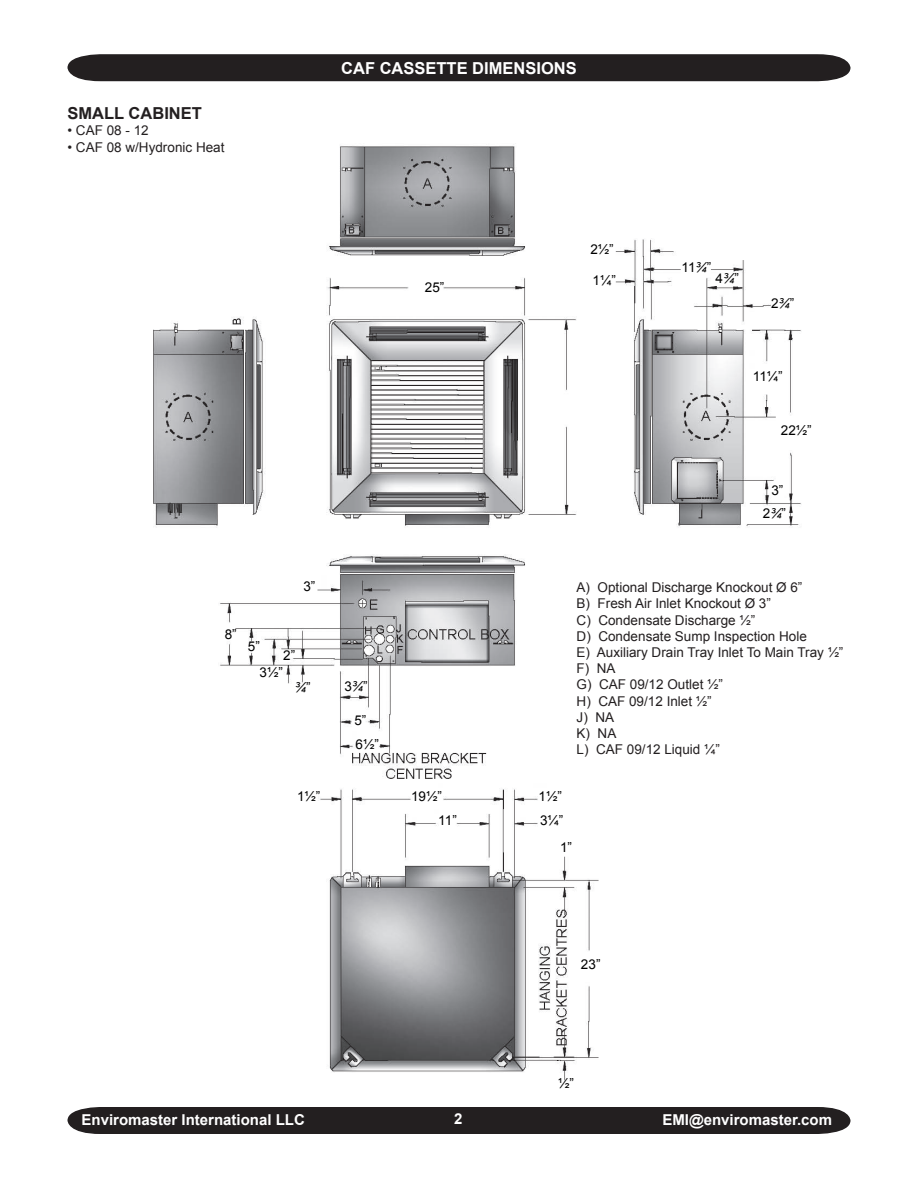
<style>
.page{position:relative;width:918px;height:1188px;background:#fff}
.page>*{position:absolute;margin:0;border:0;box-sizing:border-box;transform-origin:0 0}
.t1{font:700 16.5px "Arial";color:#fff}
.t2{font:700 16.5px "Arial";color:#231f20}
.t3{font:700 15px "Arial";color:#fff}
.t4{font:13.5px/16.2px "Arial";color:#231f20}
.t5{font:13.5px/26.2px "Arial";color:#000}
.t6{font:italic 13.5px "Arial";color:#000}
.s1{font-style:italic}
.s2{font-style:normal}
</style>
<div class="page">
<div style="left:67px;top:1107px;width:784px;height:27px;background:#231f20"></div>
<img style="left:153px;top:146px;width:648px;height:935px">
<svg style="left:67px;top:54px;width:784px;height:28px;background:#2e2a2b"></svg>
<p class="t2" style="left:68px;top:103px;width:136px">small cabinet</p>
<p class="t4" style="left:68px;top:123px;width:83px">• caf 08 - 12</p>
<p class="t4" style="left:68px;top:139px;width:159px">• caf 08 w/Hydronic Heat</p>
<p class="t1" style="left:341px;top:57px;width:237px">CAF cassette dimensions</p>
<p class="t5" style="left:425px;top:274px;width:21px">25”</p>
<p class="t5" style="left:590px;top:236px;width:25px">2½”</p>
<p class="t5" style="left:593px;top:267px;width:25px">1¼”</p>
<p class="t5" style="left:682px;top:254px;width:31px">11<span class="s1">¾</span>”</p>
<p class="t5" style="left:716px;top:265px;width:25px">4<span class="s1">¾</span>”</p>
<p class="t5" style="left:771px;top:290px;width:25px">2<span class="s1">¾</span>”</p>
<p class="t5" style="left:753px;top:363px;width:31px">11¼”</p>
<p class="t5" style="left:781px;top:417px;width:32px">22½”</p>
<p class="t5" style="left:771px;top:478px;width:14px">3”</p>
<p class="t5" style="left:763px;top:500px;width:25px">2<span class="s1">¾</span>”</p>
<p class="t5" style="left:303px;top:574px;width:14px">3”</p>
<p class="t5" style="left:225px;top:621px;width:14px">8”</p>
<p class="t5" style="left:248px;top:633px;width:14px">5”</p>
<p class="t5" style="left:283px;top:643px;width:14px">2”</p>
<p class="t5" style="left:260px;top:659px;width:25px">3½”</p>
<p class="t6" style="left:295px;top:678px;width:17px">¾<span class="s2">”</span></p>
<p class="t5" style="left:344px;top:673px;width:25px">3<span class="s1">¾</span>”</p>
<p class="t5" style="left:354px;top:707px;width:14px">5”</p>
<p class="t5" style="left:356px;top:731px;width:25px">6½”</p>
<p class="t4" style="left:577px;top:580px;width:268px">A) Optional Discharge Knockout Ø 6”<br>B) Fresh Air Inlet Knockout Ø 3”<br>C) Condensate Discharge ½”<br>D) Condensate Sump Inspection Hole<br>E) Auxiliary Drain Tray Inlet To Main Tray ½”<br>F) NA<br>G) CAF 09/12 Outlet ½”<br>H) CAF 09/12 Inlet ½”<br>J) NA<br>K) NA<br>L) CAF 09/12 Liquid ¼”</p>
<p class="t5" style="left:297px;top:783px;width:25px">1½”</p>
<p class="t5" style="left:539px;top:783px;width:25px">1½”</p>
<p class="t5" style="left:438px;top:784px;width:20px;line-height:24.8px;text-indent:-27px">19½”<br>11”</p>
<p class="t5" style="left:560px;top:808px;width:14px;text-indent:-20px">3¼”<br>1”</p>
<p class="t5" style="left:581px;top:951px;width:21px">23”</p>
<p class="t5" style="left:558px;top:1070px;width:17px">½”</p>
<p class="t3" style="left:82px;top:1110px;width:225px">Enviromaster International LLC</p>
<p class="t3" style="left:454px;top:1109px;width:10px">2</p>
<p class="t3" style="left:662px;top:1110px;width:171px">EMI@enviromaster.com</p>
</div>
